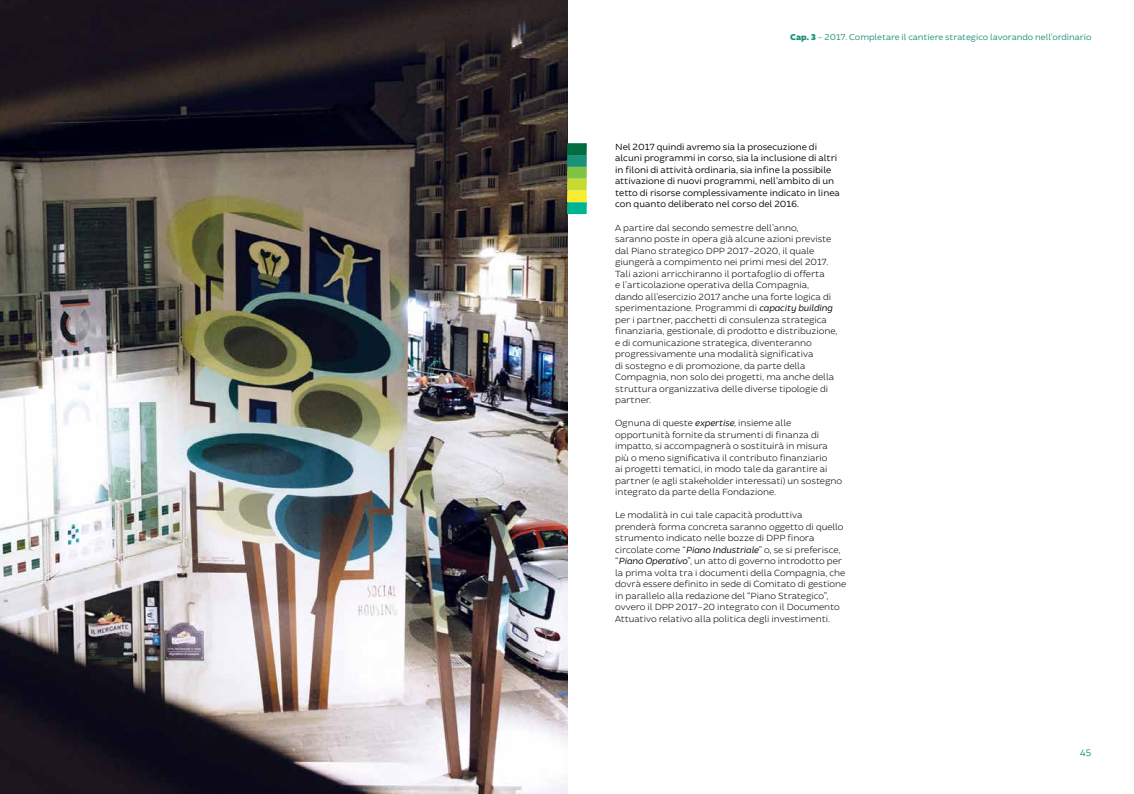
<style>
.page{position:relative;width:1134px;height:794px;background:#fff}
.page>*{position:absolute;margin:0;border:0;box-sizing:border-box;transform-origin:0 0}
.t1{font:10px "Brocha";color:#199077}
.t2{font:300 9.5px/11.5px "Brocha";color:#000}
.t3{font:9.5px/11.5px "Brocha";color:#000}
.t4{font:9px "Brocha";color:#199077}
.s1{font-weight:900}
.s2{font-weight:400;font-style:italic}
</style>
<div class="page">
<img style="left:0;top:0;width:567px;height:794px">
<div style="left:567px;top:190px;width:20px;height:12px;background:#f9ed32"></div>
<div style="left:567px;top:179px;width:20px;height:11px;background:#c6da33"></div>
<div style="left:567px;top:167px;width:20px;height:12px;background:#80c342"></div>
<div style="left:567px;top:155px;width:20px;height:12px;background:#199077"></div>
<div style="left:567px;top:143px;width:20px;height:12px;background:#016c3d"></div>
<div style="left:567px;top:202px;width:20px;height:12px;background:#00b392"></div>
<p class="t4" style="left:790px;top:34px;width:303px"><span class="s1">Cap. 3</span> - 2017. Completare il cantiere strategico lavorando nell’ordinario</p>
<p class="t3" style="left:615px;top:141px;width:226px">Nel 2017 quindi avremo sia la prosecuzione di alcuni programmi in corso, sia la inclusione di altri in filoni di attività ordinaria, sia infine la possibile attivazione di nuovi programmi, nell’ambito di un tetto di risorse complessivamente indicato in linea con quanto deliberato nel corso del 2016.</p>
<p class="t2" style="left:615px;top:222px;width:224px">A partire dal secondo semestre dell’anno, saranno poste in opera già alcune azioni previste dal Piano strategico DPP 2017-2020, il quale giungerà a compimento nei primi mesi del 2017.<br>Tali azioni arricchiranno il portafoglio di offerta<br>e l’articolazione operativa della Compagnia, dando all’esercizio 2017 anche una forte logica di sperimentazione. Programmi di <span class="s2">capacity building </span>per i partner, pacchetti di consulenza strategica finanziaria, gestionale, di prodotto e distribuzione, e di comunicazione strategica, diventeranno progressivamente una modalità significativa<br>di sostegno e di promozione, da parte della Compagnia, non solo dei progetti, ma anche della struttura organizzativa delle diverse tipologie di partner.</p>
<p class="t2" style="left:615px;top:418px;width:228px">Ognuna di queste <span class="s2">expertise</span>, insieme alle opportunità fornite da strumenti di finanza di impatto, si accompagnerà o sostituirà in misura più o meno significativa il contributo finanziario<br>ai progetti tematici, in modo tale da garantire ai partner (e agli stakeholder interessati) un sostegno integrato da parte della Fondazione.</p>
<p class="t2" style="left:615px;top:510px;width:233px">Le modalità in cui tale capacità produttiva<br>prenderà forma concreta saranno oggetto di quello strumento indicato nelle bozze di DPP finora circolate come “<span class="s2">Piano Industriale</span>” o, se si preferisce, “<span class="s2">Piano Operativo</span>”, un atto di governo introdotto per la prima volta tra i documenti della Compagnia, che dovrà essere definito in sede di Comitato di gestione in parallelo alla redazione del “Piano Strategico”, ovvero il DPP 2017-20 integrato con il Documento Attuativo relativo alla politica degli investimenti.</p>
<p class="t1" style="left:1080px;top:747px;width:13px">45</p>
</div>
